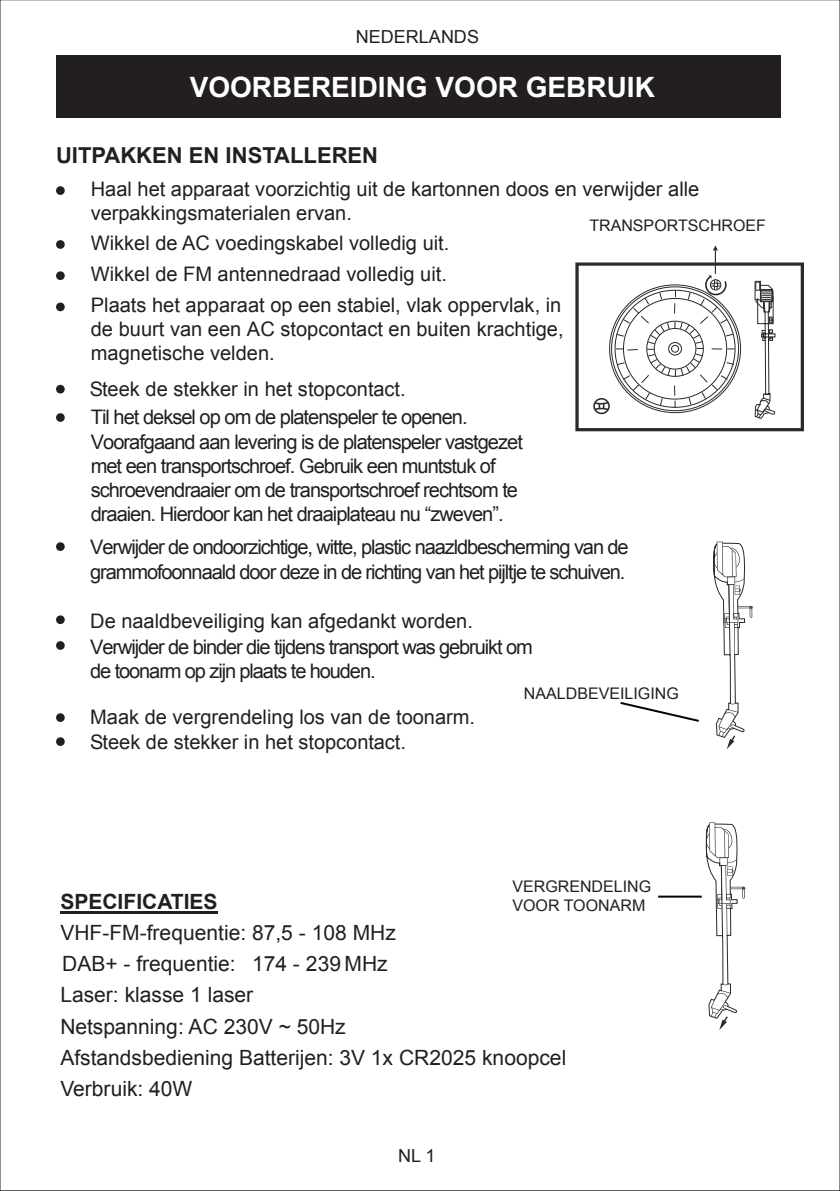
<style>
.page{position:relative;width:840px;height:1191px;background:#fff}
.page>*{position:absolute;margin:0;border:0;box-sizing:border-box;transform-origin:0 0}
.t1{font:700 28px "Arial";color:#fff}
.t2{font:700 22px "Arial";color:#231f20}
.t3{font:21px/31.2px "Arial";color:#231f20}
.t4{font:700 21px "Arial";color:#231f20}
.t5{font:20px/24px "Arial";letter-spacing:-.05em;color:#231f20}
.t6{font:20px/24px "Arial";color:#231f20}
.t7{font:18px "Arial";color:#231f20}
.t8{font:16px "Arial";color:#231f20}
</style>
<div class="page">
<div style="left:56px;top:55px;width:724px;height:63px;background:#231f20"></div>
<svg style="left:56px;top:186px;width:9px;height:9px"></svg>
<svg style="left:56px;top:240px;width:9px;height:9px"></svg>
<svg style="left:56px;top:271px;width:9px;height:9px"></svg>
<svg style="left:56px;top:302px;width:9px;height:9px"></svg>
<svg style="left:56px;top:385px;width:9px;height:8px"></svg>
<svg style="left:56px;top:413px;width:9px;height:9px"></svg>
<svg style="left:56px;top:542px;width:9px;height:9px"></svg>
<svg style="left:56px;top:641px;width:9px;height:9px"></svg>
<svg style="left:56px;top:713px;width:9px;height:9px"></svg>
<svg style="left:56px;top:737px;width:9px;height:9px"></svg>
<svg style="left:56px;top:615px;width:9px;height:9px"></svg>
<hr style="left:60px;top:911px;width:158px;height:2px;background:#231f20">
<svg style="left:575px;top:245px;width:228px;height:186px"></svg>
<svg style="left:713px;top:541px;width:39px;height:208px"></svg>
<svg style="left:620px;top:702px;width:79px;height:20px"></svg>
<svg style="left:705px;top:822px;width:39px;height:208px"></svg>
<hr style="left:657px;top:895px;width:44px;height:2px;background:#030303">
<p class="t7" style="left:356px;top:25px;width:125px">NEDERLANDS</p>
<h1 class="t1" style="left:189px;top:68px;width:466px">VOORBEREIDING VOOR GEBRUIK</h1>
<p class="t2" style="left:56px;top:140px;width:323px">UITPAKKEN EN INSTALLEREN</p>
<p class="t6" style="left:91px;top:177px;width:609px">Haal het apparaat voorzichtig uit de kartonnen doos en verwijder alle verpakkingsmaterialen ervan.</p>
<p class="t6" style="left:91px;top:227px;width:472px;line-height:31.2px">Wikkel de AC voedingskabel volledig uit.<br>Wikkel de FM antennedraad volledig uit.<br>Plaats het apparaat op een stabiel, vlak oppervlak, in</p>
<p class="t6" style="left:91px;top:317px;width:474px">de buurt van een AC stopcontact en buiten krachtige, magnetische velden.</p>
<p class="t5" style="left:90px;top:374px;width:379px;line-height:28.8px">Steek de stekker in het stopcontact.<br>Til het deksel op om de platenspeler te openen.</p>
<p class="t5" style="left:91px;top:430px;width:433px">Voorafgaand aan levering is de platenspeler vastgezet met een transportschroef. Gebruik een muntstuk of schroevendraaier om de transportschroef rechtsom te draaien. Hierdoor kan het draaiplateau nu “zweven”.</p>
<p class="t8" style="left:589px;top:215px;width:178px">TRANSPORTSCHROEF</p>
<p class="t5" style="left:90px;top:535px;width:539px">Verwijder de ondoorzichtige, witte, plastic naazldbescherming van de grammofoonnaald door deze in de richting van het pijltje te schuiven.</p>
<p class="t5" style="left:90px;top:609px;width:444px;line-height:24.8px">De naaldbeveiliging kan afgedankt worden.<br>Verwijder de binder die tijdens transport was gebruikt om de toonarm op zijn plaats te houden.</p>
<p class="t6" style="left:90px;top:704px;width:386px;line-height:25.6px">Maak de vergrendeling los van de toonarm.<br>Steek de stekker in het stopcontact.</p>
<p class="t8" style="left:523px;top:683px;width:156px">NAALDBEVEILIGING</p>
<p class="t8" style="left:512px;top:875px;width:140px">VERGRENDELING</p>
<p class="t4" style="left:60px;top:887px;width:159px">SPECIFICATIES</p>
<p class="t8" style="left:512px;top:894px;width:134px">VOOR TOONARM</p>
<p class="t3" style="left:60px;top:917px;width:507px">VHF-FM-frequentie: 87,5 - 108 MHz<br>DAB+ - frequentie: 174 - 239 MHz<br>Laser: klasse 1 laser<br>Netspanning: AC 230V ~ 50Hz<br>Afstandsbediening Batterijen: 3V 1x CR2025 knoopcel<br>Verbruik: 40W</p>
<p class="t7" style="left:398px;top:1144px;width:39px">NL 1</p>
</div>
